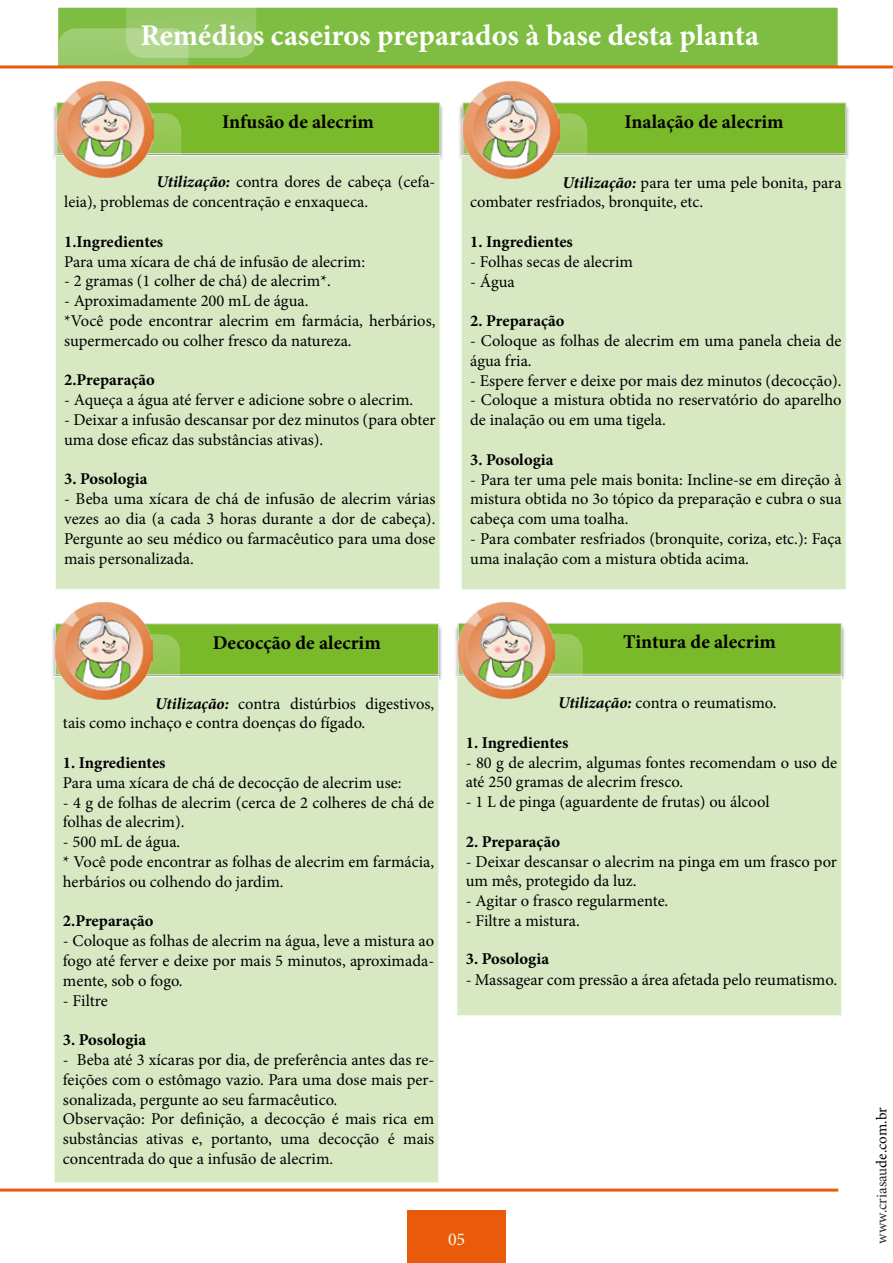
<style>
.page{position:relative;width:893px;height:1263px;background:#fff}
.page>*{position:absolute;margin:0;border:0;box-sizing:border-box;transform-origin:0 0}
.t1{font:700 30px "Minion Pro";color:#fff}
.t2{font:700 19.5px "Minion Pro";color:#000}
.t3{font:18px "Minion Pro";color:#ecffee}
.t4{font:16.5px/19.8px "Minion Pro";color:#000}
.t5{font:700 16.5px "Minion Pro";color:#000}
.t6{font:15px "Minion Pro";color:#000}
.s1{font-weight:700;font-style:italic}
</style>
<div class="page">
<div style="left:57px;top:6px;width:782px;height:62px;background:#7ebc42;border:2px solid #fff"></div>
<hr style="left:0;top:1188px;width:838px;height:3px;background:#ea5a0b">
<svg style="left:126px;top:6px;width:130px;height:52px;background:#9ccb6e"></svg>
<svg style="left:58px;top:28px;width:131px;height:120px"></svg>
<hr style="left:0;top:65px;width:893px;height:3px;background:#ea5a0b">
<div style="left:407px;top:1210px;width:99px;height:53px;background:#ea5a0b"></div>
<div style="left:52px;top:103px;width:392px;height:58px;background:#000;opacity:.5"></div>
<div style="left:57px;top:103px;width:383px;height:51px;background:#7ab929"></div>
<div style="left:57px;top:102px;width:383px;height:52px;border:1px solid #d8d7d7"></div>
<svg style="left:51px;top:113px;width:130px;height:120px;fill:#99c85a"></svg>
<div style="left:55px;top:155px;width:385px;height:434px;background:#d8e8c3"></div>
<img style="left:56px;top:81px;width:97px;height:97px">
<div style="left:458px;top:103px;width:392px;height:59px;background:#000;opacity:.5"></div>
<div style="left:463px;top:103px;width:383px;height:51px;background:#7ab929"></div>
<div style="left:463px;top:103px;width:383px;height:51px;border:1px solid #d8d7d7"></div>
<svg style="left:457px;top:113px;width:130px;height:120px"></svg>
<div style="left:462px;top:156px;width:384px;height:433px;background:#d8e8c3"></div>
<img style="left:462px;top:81px;width:97px;height:97px">
<div style="left:51px;top:624px;width:392px;height:58px;background:#000;opacity:.5"></div>
<div style="left:56px;top:624px;width:382px;height:51px;background:#7ab929"></div>
<div style="left:55px;top:624px;width:384px;height:51px;border:1px solid #d8d7d7"></div>
<svg style="left:50px;top:634px;width:130px;height:120px;fill:#99c85a"></svg>
<div style="left:54px;top:676px;width:385px;height:506px;background:#d8e8c3"></div>
<img style="left:55px;top:602px;width:97px;height:97px">
<div style="left:454px;top:624px;width:391px;height:58px;background:#000;opacity:.5"></div>
<div style="left:458px;top:623px;width:383px;height:51px;background:#7ab929"></div>
<div style="left:458px;top:623px;width:383px;height:51px;border:1px solid #d8d7d7"></div>
<svg style="left:453px;top:634px;width:130px;height:119px;fill:#99c95b"></svg>
<div style="left:457px;top:676px;width:384px;height:339px;background:#d8e8c3"></div>
<div style="left:457px;top:676px;width:385px;height:340px;border:1px solid #ecffee"></div>
<img style="left:458px;top:602px;width:97px;height:97px">
<h1 class="t1" style="left:140px;top:15px;width:620px">Remédios caseiros preparados à base desta planta</h1>
<p class="t2" style="left:222px;top:108px;width:153px">Infusão de alecrim</p>
<p class="t4" style="left:64px;top:172px;width:373px;text-indent:92px"><span class="s1">Utilização:</span> contra dores de cabeça (cefa&shy;leia), problemas de concentração e enxaqueca.</p>
<p class="t5" style="left:64px;top:230px;width:101px">1.Ingredientes</p>
<p class="t4" style="left:64px;top:251px;width:303px">Para uma xícara de chá de infusão de alecrim:</p>
<p class="t4" style="left:64px;top:271px;width:268px">- 2 gramas (1 colher de chá) de alecrim*.</p>
<p class="t4" style="left:64px;top:291px;width:373px">- Aproximadamente 200 mL de água.<br>*Você pode encontrar alecrim em farmácia, herbários, supermercado ou colher fresco da natureza.</p>
<p class="t5" style="left:64px;top:368px;width:92px">2.Preparação</p>
<p class="t4" style="left:64px;top:390px;width:351px">- Aqueça a água até ferver e adicione sobre o alecrim.</p>
<p class="t4" style="left:64px;top:410px;width:373px">- Deixar a infusão descansar por dez minutos (para obter uma dose eficaz das substâncias ativas).</p>
<p class="t5" style="left:64px;top:467px;width:85px">3. Posologia</p>
<p class="t4" style="left:64px;top:489px;width:373px;text-align:justify">- Beba uma xícara de chá de infusão de alecrim várias vezes ao dia (a cada 3 horas durante a dor de cabeça).<br>Pergunte ao seu médico ou farmacêutico para uma dose mais personalizada.</p>
<p class="t2" style="left:624px;top:108px;width:161px">Inalação de alecrim</p>
<p class="t4" style="left:470px;top:172px;width:373px;text-indent:92px"><span class="s1">Utilização:</span> para ter uma pele bonita, para combater resfriados, bronquite, etc.</p>
<p class="t5" style="left:470px;top:230px;width:104px">1. Ingredientes</p>
<p class="t4" style="left:470px;top:252px;width:164px">- Folhas secas de alecrim</p>
<p class="t4" style="left:470px;top:271px;width:46px">- Água</p>
<p class="t5" style="left:470px;top:309px;width:96px">2. Preparação</p>
<p class="t4" style="left:470px;top:331px;width:373px">- Coloque as folhas de alecrim em uma panela cheia de água fria.</p>
<p class="t4" style="left:470px;top:370px;width:373px">- Espere ferver e deixe por mais dez minutos (decocção).</p>
<p class="t4" style="left:470px;top:390px;width:373px">- Coloque a mistura obtida no reservatório do aparelho de inalação ou em uma tigela.</p>
<p class="t5" style="left:470px;top:448px;width:85px">3. Posologia</p>
<p class="t4" style="left:470px;top:469px;width:373px;text-align:justify">- Para ter uma pele mais bonita: Incline-se em direção à mistura obtida no 3o tópico da preparação e cubra o sua cabeça com uma toalha.</p>
<p class="t4" style="left:470px;top:529px;width:373px">- Para combater resfriados (bronquite, coriza, etc.): Faça uma inalação com a mistura obtida acima.</p>
<p class="t2" style="left:213px;top:629px;width:170px">Decocção de alecrim</p>
<p class="t4" style="left:63px;top:693px;width:373px;text-indent:92px"><span class="s1">Utilização:</span> contra distúrbios digestivos, tais como inchaço e contra doenças do fígado.</p>
<p class="t5" style="left:63px;top:751px;width:104px">1. Ingredientes</p>
<p class="t4" style="left:63px;top:773px;width:340px">Para uma xícara de chá de decocção de alecrim use:</p>
<p class="t4" style="left:63px;top:792px;width:373px">- 4 g de folhas de alecrim (cerca de 2 colheres de chá de folhas de alecrim).</p>
<p class="t4" style="left:63px;top:832px;width:373px">- 500 mL de água.<br>* Você pode encontrar as folhas de alecrim em farmácia, herbários ou colhendo do jardim.</p>
<p class="t5" style="left:63px;top:909px;width:92px">2.Preparação</p>
<p class="t4" style="left:63px;top:931px;width:373px;text-align:justify">- Coloque as folhas de alecrim na água, leve a mistura ao fogo até ferver e deixe por mais 5 minutos, aproximada&shy;mente, sob o fogo.</p>
<p class="t4" style="left:63px;top:990px;width:46px">- Filtre</p>
<p class="t5" style="left:63px;top:1028px;width:85px">3. Posologia</p>
<p class="t4" style="left:63px;top:1050px;width:373px">- Beba até 3 xícaras por dia, de preferência antes das re&shy;feições com o estômago vazio. Para uma dose mais per&shy;sonalizada, pergunte ao seu farmacêutico.<br>Observação: Por definição, a decocção é mais rica em substâncias ativas e, portanto, uma decocção é mais concentrada do que a infusão de alecrim.</p>
<p class="t2" style="left:623px;top:628px;width:154px">Tintura de alecrim</p>
<p class="t4" style="left:558px;top:693px;width:220px"><span class="s1">Utilização:</span> contra o reumatismo.</p>
<p class="t5" style="left:466px;top:731px;width:104px">1. Ingredientes</p>
<p class="t4" style="left:466px;top:752px;width:373px">- 80 g de alecrim, algumas fontes recomendam o uso de até 250 gramas de alecrim fresco.</p>
<p class="t4" style="left:466px;top:792px;width:305px">- 1 L de pinga (aguardente de frutas) ou álcool</p>
<p class="t5" style="left:466px;top:830px;width:96px">2. Preparação</p>
<p class="t4" style="left:466px;top:851px;width:373px">- Deixar descansar o alecrim na pinga em um frasco por um mês, protegido da luz.</p>
<p class="t4" style="left:466px;top:891px;width:204px">- Agitar o frasco regularmente.</p>
<p class="t4" style="left:466px;top:911px;width:116px">- Filtre a mistura.</p>
<p class="t5" style="left:466px;top:947px;width:85px">3. Posologia</p>
<p class="t4" style="left:466px;top:970px;width:373px">- Massagear com pressão a área afetada pelo reumatismo.</p>
<p class="t3" style="left:448px;top:1227px;width:19px">05</p>
<p class="t6" style="left:872px;top:1243px;width:138px;rotate:-90deg">www.criasaude.com.br</p>
</div>
